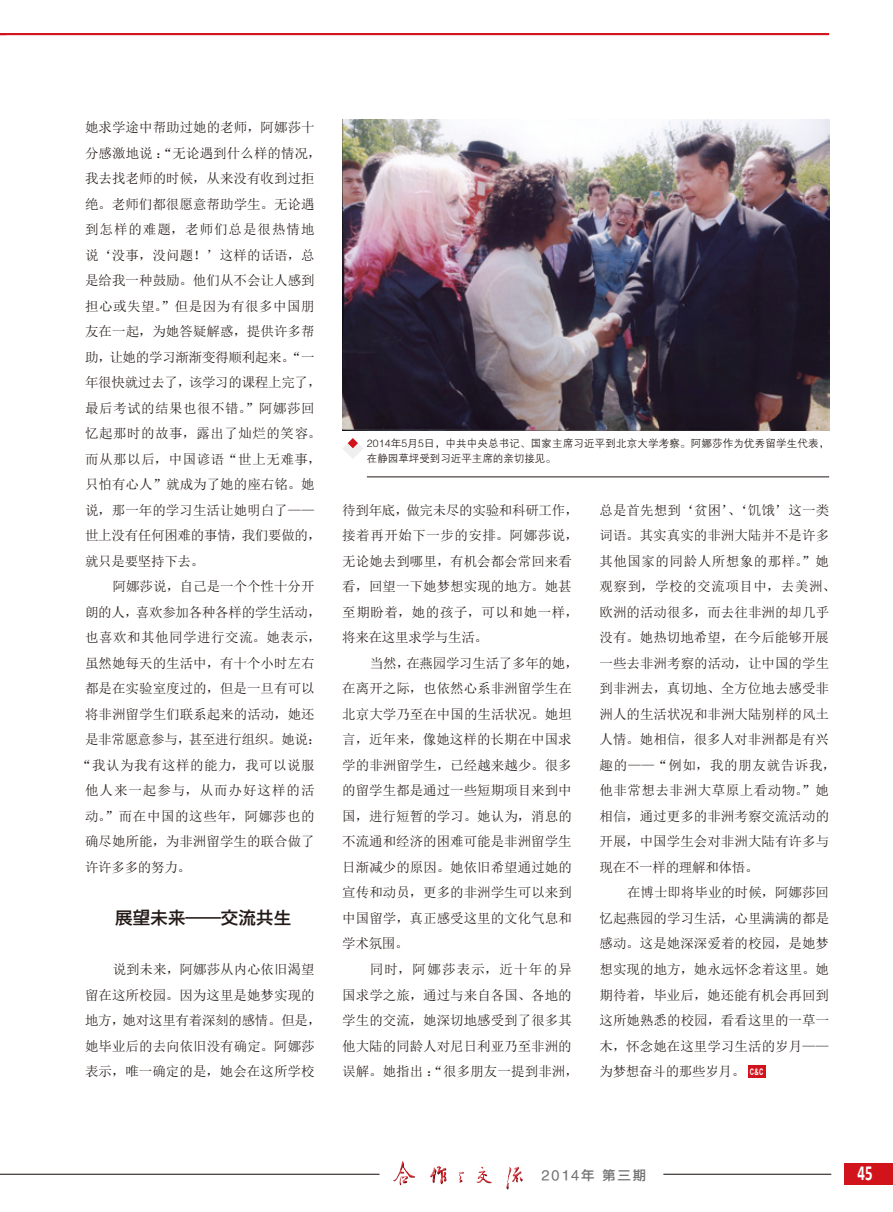
<style>
.page{position:relative;width:893px;height:1212px;background:#fff}
.page>*{position:absolute;margin:0;border:0;box-sizing:border-box;transform-origin:0 0}
.t1{font:700 21.6px "Calibri";color:#fff;scale:.69 1}
.H段标无跨栏{font:18px "FZYDZHJW GB1 0";letter-spacing:-.02em;color:#231916}
.正{font:13.5px/25.5px "Sim Sun";color:#231916}
.正-2{font:13.5px "Sim Sun";letter-spacing:-.02em;color:#231916}
.正-3{font:13.5px "Sim Sun";letter-spacing:.04em;color:#231916}
.正-4{font:13.5px "Sim Sun";letter-spacing:.035em;color:#231916}
.正-5{font:13.5px "Sim Sun";letter-spacing:.045em;color:#231916}
.正-6{font:13.5px "Sim Sun";letter-spacing:.075em;color:#231916}
.t2{font:13.5px "FZYDZHJW GB1 0";letter-spacing:.14em;color:#727272}
.说明副本{font:10.5px/15px "FZZDXJW GB1 0";letter-spacing:.015em;color:#231916}
.t3{font:700 9px "Arial";color:#fff;scale:.67 1}
</style>
<div class="page">
<div style="left:748px;top:1065px;width:17px;height:13px;background:#d1131c"></div>
<img style="left:342px;top:119px;width:487px;height:311px">
<hr style="left:367px;top:477px;width:462px;height:1px;background:#231916">
<svg style="left:343px;top:438px;width:20px;height:21px"></svg>
<hr style="left:663px;top:1174px;width:168px;height:1px;background:#231916">
<hr style="left:0;top:33px;width:829px;height:2px;background:#d1131c">
<hr style="left:0;top:1174px;width:379px;height:1px;background:#231916">
<svg style="left:393px;top:1161px;width:22px;height:21px"></svg>
<div style="left:397px;top:1174px;width:12px;height:11px;background:#fff;opacity:.75"></div>
<div style="left:398px;top:1175px;width:11px;height:11px;background:#231916;opacity:.75"></div>
<svg style="left:437px;top:1166px;width:10px;height:18px"></svg>
<div style="left:428px;top:1167px;width:9px;height:17px;background:#231916;opacity:.75"></div>
<svg style="left:506px;top:1166px;width:17px;height:24px"></svg>
<div style="left:474px;top:1170px;width:19px;height:14px;background:#231916;opacity:.75"></div>
<div style="left:457px;top:1171px;width:8px;height:12px;background:#231916;opacity:.75"></div>
<div style="left:844px;top:1162px;width:49px;height:22px;background:#d1131c"></div>
<p class="正" style="left:85px;top:115px;width:238px">她求学途中帮助过她的老师，阿娜莎十分感激地说：“无论遇到什么样的情况，我去找老师的时候，从来没有收到过拒绝。老师们都很愿意帮助学生。无论遇到怎样的难题，老师们总是很热情地说‘没事，没问题！’这样的话语，总是给我一种鼓励。他们从不会让人感到担心或失望。”但是因为有很多中国朋友在一起，为她答疑解惑，提供许多帮助，让她的学习渐渐变得顺利起来。“一年很快就过去了，该学习的课程上完了，最后考试的结果也很不错。”阿娜莎回忆起那时的故事，露出了灿烂的笑容。而从那以后，中国谚语“世上无难事，只怕有心人”就成为了她的座右铭。她说，那一年的学习生活让她明白了——世上没有任何困难的事情，我们要做的，就只是要坚持下去。</p>
<p class="正" style="left:113px;top:574px;width:203px">阿娜莎说，自己是一个个性十分开</p>
<p class="正-2" style="left:85px;top:605px;width:238px">朗的人，喜欢参加各种各样的学生活动，</p>
<p class="正-3" style="left:85px;top:631px;width:238px">也喜欢和其他同学进行交流。她表示，</p>
<p class="正" style="left:85px;top:650px;width:231px">虽然她每天的生活中，有十个小时左右</p>
<p class="正" style="left:85px;top:676px;width:231px">都是在实验室度过的，但是一旦有可以</p>
<p class="正" style="left:85px;top:701px;width:231px">将非洲留学生们联系起来的活动，她还</p>
<p class="正-2" style="left:85px;top:733px;width:238px">是非常愿意参与，甚至进行组织。她说：</p>
<p class="正-4" style="left:78px;top:758px;width:238px">“我认为我有这样的能力，我可以说服</p>
<p class="正-6" style="left:85px;top:784px;width:231px">他人来一起参与，从而办好这样的活</p>
<p class="正-5" style="left:85px;top:809px;width:231px">动。”而在中国的这些年，阿娜莎也的</p>
<p class="正" style="left:85px;top:829px;width:231px">确尽她所能，为非洲留学生的联合做了</p>
<p class="正-2" style="left:85px;top:860px;width:108px">许许多多的努力。</p>
<p class="H段标无跨栏" style="left:115px;top:908px;width:178px">展望未来——交流共生</p>
<p class="正" style="left:85px;top:956px;width:238px;text-indent:28px">说到未来，阿娜莎从内心依旧渴望留在这所校园。因为这里是她梦实现的地方，她对这里有着深刻的感情。但是，她毕业后的去向依旧没有确定。阿娜莎表示，唯一确定的是，她会在这所学校</p>
<p class="说明副本" style="left:367px;top:436px;width:464px">2014年5月5日，中共中央总书记、国家主席习近平到北京大学考察。阿娜莎作为优秀留学生代表，在静园草坪受到习近平主席的亲切接见。</p>
<p class="正" style="left:342px;top:497px;width:238px">待到年底，做完未尽的实验和科研工作，接着再开始下一步的安排。阿娜莎说，无论她去到哪里，有机会都会常回来看看，回望一下她梦想实现的地方。她甚至期盼着，她的孩子，可以和她一样，将来在这里求学与生活。</p>
<p class="正" style="left:342px;top:650px;width:238px;text-indent:28px">当然，在燕园学习生活了多年的她，在离开之际，也依然心系非洲留学生在北京大学乃至在中国的生活状况。她坦言，近年来，像她这样的长期在中国求学的非洲留学生，已经越来越少。很多的留学生都是通过一些短期项目来到中国，进行短暂的学习。她认为，消息的不流通和经济的困难可能是非洲留学生日渐减少的原因。她依旧希望通过她的宣传和动员，更多的非洲学生可以来到中国留学，真正感受这里的文化气息和学术氛围。</p>
<p class="正" style="left:342px;top:956px;width:238px;text-indent:28px">同时，阿娜莎表示，近十年的异国求学之旅，通过与来自各国、各地的学生的交流，她深切地感受到了很多其他大陆的同龄人对尼日利亚乃至非洲的误解。她指出：“很多朋友一提到非洲，</p>
<p class="正" style="left:599px;top:497px;width:238px">总是首先想到‘贫困’、‘饥饿’这一类词语。其实真实的非洲大陆并不是许多其他国家的同龄人所想象的那样。”她观察到，学校的交流项目中，去美洲、欧洲的活动很多，而去往非洲的却几乎没有。她热切地希望，在今后能够开展一些去非洲考察的活动，让中国的学生到非洲去，真切地、全方位地去感受非洲人的生活状况和非洲大陆别样的风土人情。她相信，很多人对非洲都是有兴趣的——“例如，我的朋友就告诉我，他非常想去非洲大草原上看动物。”她相信，通过更多的非洲考察交流活动的开展，中国学生会对非洲大陆有许多与现在不一样的理解和体悟。</p>
<p class="正" style="left:599px;top:880px;width:231px;text-align:justify;text-indent:28px">在博士即将毕业的时候，阿娜莎回忆起燕园的学习生活，心里满满的都是感动。这是她深深爱着的校园，是她梦想实现的地方，她永远怀念着这里。她期待着，毕业后，她还能有机会再回到这所她熟悉的校园，看看这里的一草一木，怀念她在这里学习生活的岁月——为梦想奋斗的那些岁月。</p>
<p class="t3" style="left:750px;top:1065px;width:22px">C&amp;C</p>
<p class="t2" style="left:542px;top:1168px;width:106px">2014年 第三期</p>
<h1 class="t1" style="left:858px;top:1159px;width:23px">45</h1>
</div>
